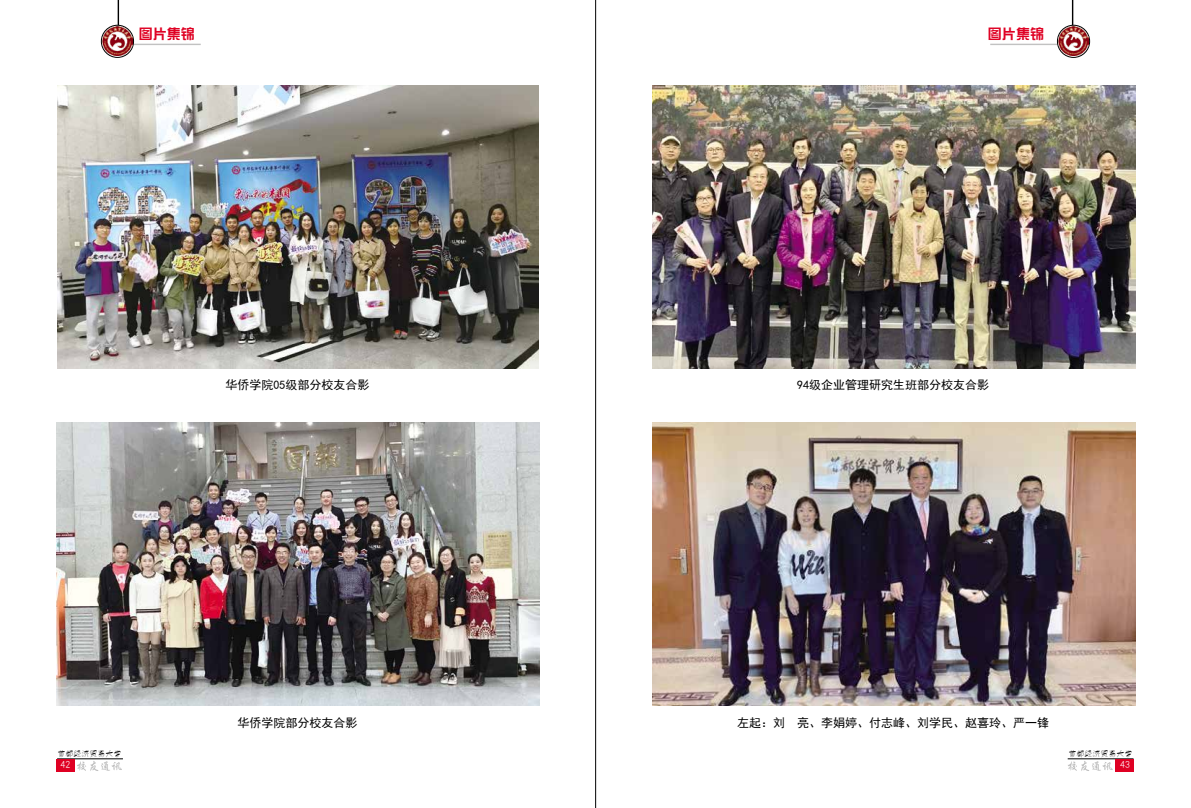
<style>
.page{position:relative;width:1191px;height:808px;background:#fff}
.page>*{position:absolute;margin:0;border:0;box-sizing:border-box;transform-origin:0 0}
.t1{font:14px "H Yk 1 gj";color:#df0023}
.t2{font:12px "Sim Hei";color:#000}
.t3{font:10px "H Yg 2 gj";color:#fff}
.t4{font:8px "H Yg 4 gj";color:#000}
</style>
<div class="page">
<hr style="left:1067px;top:758px;width:66px;height:1px;background:#000">
<div style="left:1115px;top:758px;width:19px;height:13px;background:#df0023"></div>
<hr style="left:57px;top:758px;width:66px;height:1px;background:#000">
<div style="left:56px;top:758px;width:19px;height:13px;background:#df0023"></div>
<svg style="left:77px;top:761px;width:45px;height:10px"></svg>
<svg style="left:1068px;top:761px;width:44px;height:10px"></svg>
<hr style="left:1072px;top:0;width:1px;height:44px;background:#000">
<hr style="left:990px;top:44px;width:91px;height:1px;background:#c2c2c2">
<div style="left:1057px;top:25px;width:32px;height:33px;border:1px solid #000;border-radius:50%"></div>
<hr style="left:118px;top:0;width:1px;height:44px;background:#000">
<hr style="left:115px;top:44px;width:86px;height:1px;background:#c2c2c2">
<div style="left:101px;top:25px;width:33px;height:32px;background:#6b6b6b;border-radius:50%"></div>
<div style="left:101px;top:25px;width:33px;height:33px;border:1px solid #000;border-radius:50%"></div>
<img style="left:103px;top:26px;width:29px;height:30px">
<img style="left:1058px;top:26px;width:30px;height:30px">
<hr style="left:595px;top:0;width:1px;height:808px;background:#000">
<img style="left:652px;top:422px;width:483px;height:284px">
<img style="left:652px;top:85px;width:483px;height:284px">
<img style="left:56px;top:422px;width:483px;height:284px">
<img style="left:57px;top:85px;width:482px;height:284px">
<p class="t1" style="left:139px;top:27px;width:57px">图片集锦</p>
<p class="t1" style="left:988px;top:27px;width:58px">图片集锦</p>
<p class="t2" style="left:225px;top:378px;width:145px">华侨学院05级部分校友合影</p>
<p class="t2" style="left:797px;top:378px;width:193px">94级企业管理研究生班部分校友合影</p>
<p class="t4" style="left:57px;top:750px;width:66px">首都经济贸易大学</p>
<p class="t3" style="left:60px;top:759px;width:12px">42</p>
<p class="t2" style="left:237px;top:717px;width:121px">华侨学院部分校友合影</p>
<p class="t2" style="left:737px;top:717px;width:313px">左起：刘 亮、李娟婷、付志峰、刘学民、赵喜玲、严一锋</p>
<p class="t4" style="left:1068px;top:750px;width:65px">首都经济贸易大学</p>
<p class="t3" style="left:1120px;top:759px;width:11px">43</p>
</div>
